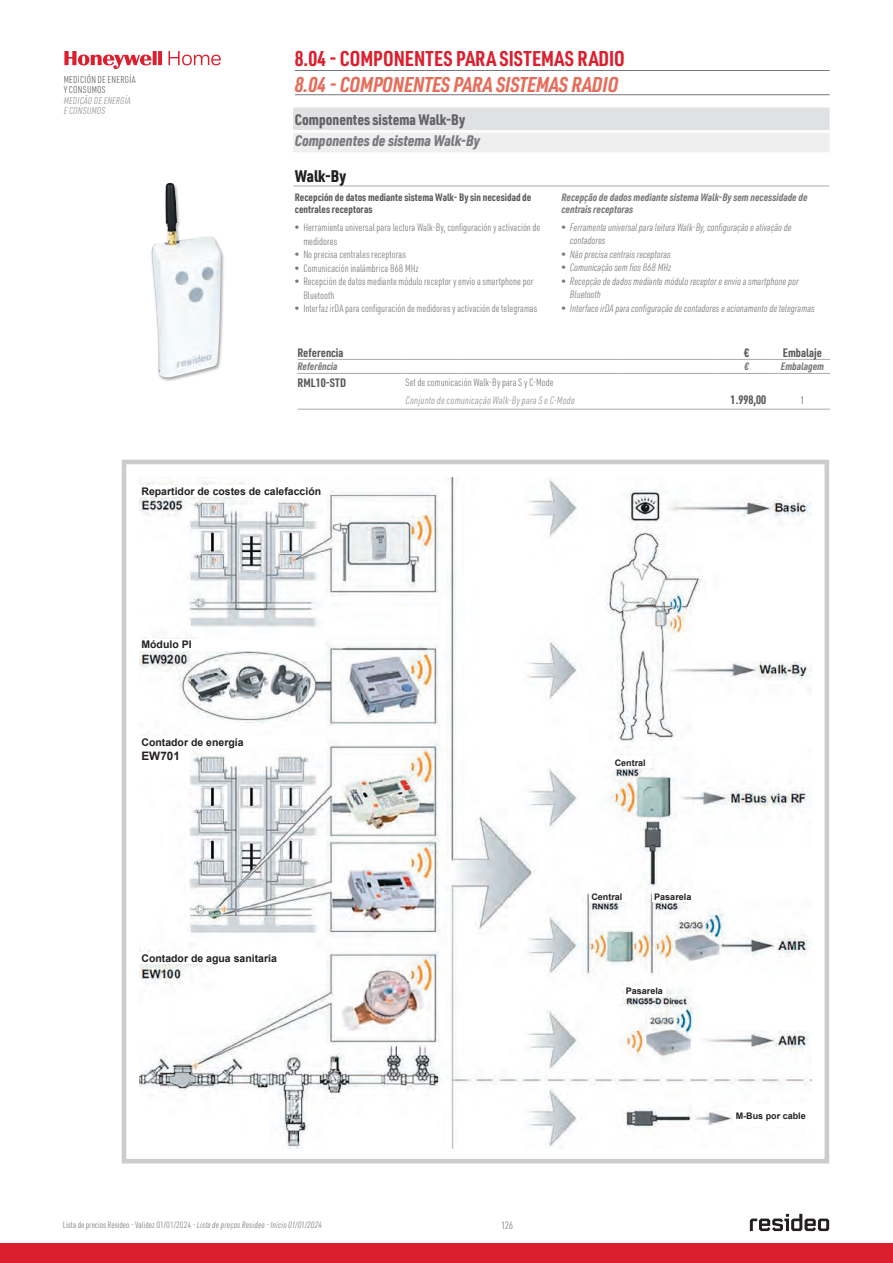
<style>
.page{position:relative;width:893px;height:1263px;background:#fff}
.page>*{position:absolute;margin:0;border:0;box-sizing:border-box;transform-origin:0 0}
.t1{font:700 21px "URWDIN Cond";color:#dc1f2e}
.t2{font:italic 700 21px "URWDIN Cond";color:#e66d5a}
.t3{font:900 16.5px "URWDIN Cond";color:#231f20}
.t4{font:italic 900 15px "URWDIN Cond";color:#787a7d}
.t5{font:900 15px "URWDIN Cond";color:#636366}
.t6{font:700 12px "URWDIN Cond";color:#57585a}
.t7{font:700 11.7px "Arial";color:#231f20}
.t8{font:300 10.5px/13.5px "URWDIN Cond";color:#76787b}
.t9{font:italic 300 10.5px/13.5px "URWDIN Cond";color:#76787b}
.t10{font:italic 700 10.5px/12px "URWDIN Cond";color:#76787b}
.t11{font:700 10.5px "Arial";color:#231f20}
.t12{font:700 10.5px/12px "URWDIN Cond";color:#57585a}
.t13{font:italic 300 10.5px "URWDIN Cond";letter-spacing:.02em;color:#8f9194}
.t14{font:300 10.5px "URWDIN Cond";color:#57585a}
.t15{font:300 9.75px/10.5px "URWDIN Cond";letter-spacing:.025em;color:#57585a}
.t16{font:italic 300 9.75px/10.5px "URWDIN Cond";letter-spacing:.02em;color:#8f9194}
.t17{font:300 9px "URWDIN Cond";color:#76787b}
.t18{font:700 9px "Arial";color:#231f20}
.s1{font-style:italic}
</style>
<div class="page">
<svg style="left:64px;top:51px;width:157px;height:18px"></svg>
<div style="left:0;top:1243px;width:893px;height:20px;background:#dc1f2e"></div>
<svg style="left:750px;top:1214px;width:79px;height:17px"></svg>
<hr style="left:295px;top:70px;width:535px;height:1px;background:#76787b">
<hr style="left:295px;top:94px;width:535px;height:1px;background:#76787b">
<div style="left:293px;top:108px;width:537px;height:22px;background:#e0e1e3"></div>
<div style="left:293px;top:133px;width:537px;height:19px;background:#efeff0"></div>
<hr style="left:293px;top:186px;width:536px;height:1px;background:#aaabaf">
<div style="left:150px;top:182px;width:75px;height:200px;background:#231f20;opacity:.4"></div>
<img style="left:152px;top:183px;width:69px;height:194px">
<svg style="left:298px;top:408px;width:532px;height:1px"></svg>
<hr style="left:298px;top:359px;width:108px;height:1px;background:#aaabaf">
<hr style="left:406px;top:359px;width:52px;height:1px;background:#aaabaf">
<hr style="left:458px;top:359px;width:99px;height:1px;background:#aaabaf">
<hr style="left:557px;top:359px;width:65px;height:1px;background:#aaabaf">
<hr style="left:622px;top:359px;width:97px;height:1px;background:#aaabaf">
<hr style="left:719px;top:359px;width:56px;height:1px;background:#aaabaf">
<hr style="left:775px;top:359px;width:55px;height:1px;background:#aaabaf">
<hr style="left:298px;top:373px;width:108px;height:1px;background:#aaabaf">
<hr style="left:406px;top:373px;width:52px;height:1px;background:#aaabaf">
<hr style="left:458px;top:373px;width:99px;height:1px;background:#aaabaf">
<hr style="left:557px;top:373px;width:65px;height:1px;background:#aaabaf">
<hr style="left:622px;top:373px;width:97px;height:1px;background:#aaabaf">
<hr style="left:719px;top:373px;width:56px;height:1px;background:#aaabaf">
<hr style="left:775px;top:373px;width:55px;height:1px;background:#aaabaf">
<hr style="left:298px;top:409px;width:108px;height:1px;background:#aaabaf">
<hr style="left:406px;top:409px;width:52px;height:1px;background:#aaabaf">
<hr style="left:458px;top:409px;width:99px;height:1px;background:#aaabaf">
<hr style="left:557px;top:409px;width:65px;height:1px;background:#aaabaf">
<hr style="left:622px;top:409px;width:97px;height:1px;background:#aaabaf">
<hr style="left:719px;top:409px;width:56px;height:1px;background:#aaabaf">
<hr style="left:775px;top:409px;width:55px;height:1px;background:#aaabaf">
<img style="left:139px;top:477px;width:672px;height:671px">
<div style="left:122px;top:460px;width:707px;height:703px;border:5px solid #cbccce"></div>
<div style="left:137px;top:485px;width:188px;height:11px;background:#fff"></div>
<div style="left:137px;top:639px;width:188px;height:11px;background:#fff"></div>
<div style="left:137px;top:736px;width:188px;height:11px;background:#fff"></div>
<div style="left:137px;top:747px;width:52px;height:36px;background:#fff"></div>
<div style="left:137px;top:953px;width:188px;height:11px;background:#fff"></div>
<div style="left:610px;top:757px;width:42px;height:11px;background:#fff"></div>
<div style="left:589px;top:891px;width:42px;height:11px;background:#fff"></div>
<div style="left:652px;top:891px;width:42px;height:11px;background:#fff"></div>
<div style="left:624px;top:985px;width:41px;height:11px;background:#fff"></div>
<div style="left:734px;top:1104px;width:81px;height:22px;background:#fff"></div>
<p class="t15" style="left:64px;top:74px;width:73px">MEDICIÓN DE ENERGÍA<br>Y CONSUMOS</p>
<p class="t16" style="left:64px;top:95px;width:69px">MEDIÇÃO DE ENERGÍA<br>E CONSUMOS</p>
<h1 class="t1" style="left:295px;top:44px;width:332px">8.04 - COMPONENTES PARA SISTEMAS RADIO</h1>
<h1 class="t2" style="left:295px;top:70px;width:325px">8.04 - COMPONENTES PARA SISTEMAS RADIO</h1>
<h3 class="t5" style="left:295px;top:109px;width:172px">Componentes sistema Walk-By</h3>
<h3 class="t4" style="left:295px;top:130px;width:187px">Componentes de sistema Walk-By</h3>
<h2 class="t3" style="left:295px;top:164px;width:53px">Walk-By</h2>
<p class="t12" style="left:295px;top:191px;width:238px">Recepción de datos mediante sistema Walk- By sin necesidad de centrales receptoras</p>
<p class="t8" style="left:303px;top:220px;width:239px;text-indent:-9px">• Herramienta universal para lectura Walk-By, configuración y activación de medidores</p>
<p class="t8" style="left:295px;top:247px;width:113px">• No precisa centrales receptoras</p>
<p class="t8" style="left:295px;top:261px;width:125px">• Comunicación inalámbrica 868 MHz</p>
<p class="t8" style="left:303px;top:274px;width:232px;text-indent:-9px">• Recepción de datos mediante módulo receptor y envío a smartphone por<br>Bluetooth</p>
<p class="t8" style="left:295px;top:301px;width:244px">• Interfaz irDA para configuración de medidores y activación de telegramas</p>
<p class="t10" style="left:561px;top:191px;width:248px">Recepção de dados mediante sistema Walk-By sem necessidade de centrais receptoras</p>
<p class="t9" style="left:570px;top:220px;width:223px;text-indent:-9px">• Ferramenta universal para leitura Walk-By, configuração e ativação de contadores</p>
<p class="t9" style="left:561px;top:247px;width:111px">• Não precisa centrais receptoras</p>
<p class="t9" style="left:561px;top:261px;width:111px">• Comunicação sem fios 868 MHz</p>
<p class="t9" style="left:570px;top:274px;width:230px;text-indent:-9px">• Recepção de dados mediante módulo receptor e envio a smartphone por<br>Bluetooth</p>
<p class="t9" style="left:561px;top:301px;width:255px">• Interface irDA para configuração de contadores e acionamento de telegramas</p>
<p class="t6" style="left:298px;top:344px;width:48px">Referencia</p>
<p class="t6" style="left:744px;top:344px;width:7px">€</p>
<p class="t6" style="left:783px;top:344px;width:40px">Embalaje</p>
<p class="t10" style="left:298px;top:360px;width:42px">Referência</p>
<p class="t10" style="left:744px;top:360px;width:6px">€</p>
<p class="t10" style="left:781px;top:360px;width:45px">Embalagem</p>
<p class="t6" style="left:298px;top:374px;width:50px">RML10-STD</p>
<p class="t8" style="left:406px;top:375px;width:150px">Set de comunicación Walk-By para S y C-Mode</p>
<p class="t13" style="left:406px;top:393px;width:171px">Conjunto de comunicação Walk-By para S e C-Mode</p>
<p class="t6" style="left:731px;top:392px;width:37px">1.998,00</p>
<p class="t14" style="left:800px;top:393px;width:6px">1</p>
<p class="t11" style="left:141px;top:484px;width:181px">Repartidor de costes de calefacción</p>
<p class="t11" style="left:141px;top:638px;width:52px">Módulo PI</p>
<p class="t11" style="left:141px;top:735px;width:104px">Contador de energía</p>
<p class="t7" style="left:141px;top:748px;width:40px">EW701</p>
<p class="t11" style="left:141px;top:951px;width:137px">Contador de agua sanitaria</p>
<p class="t17" style="left:63px;top:1219px;width:261px">Lista de precios Resideo - Validez 01/01/2024 - <span class="s1">Lista de preços Resideo - Início 01/01/2024</span></p>
<p class="t8" style="left:501px;top:1218px;width:14px">126</p>
<p class="t18" style="left:615px;top:756px;width:33px">Central</p>
<p class="t18" style="left:591px;top:890px;width:33px">Central</p>
<p class="t18" style="left:654px;top:890px;width:39px">Pasarela</p>
<p class="t18" style="left:626px;top:985px;width:39px">Pasarela</p>
<p class="t18" style="left:736px;top:1109px;width:72px">M-Bus por cable</p>
</div>
